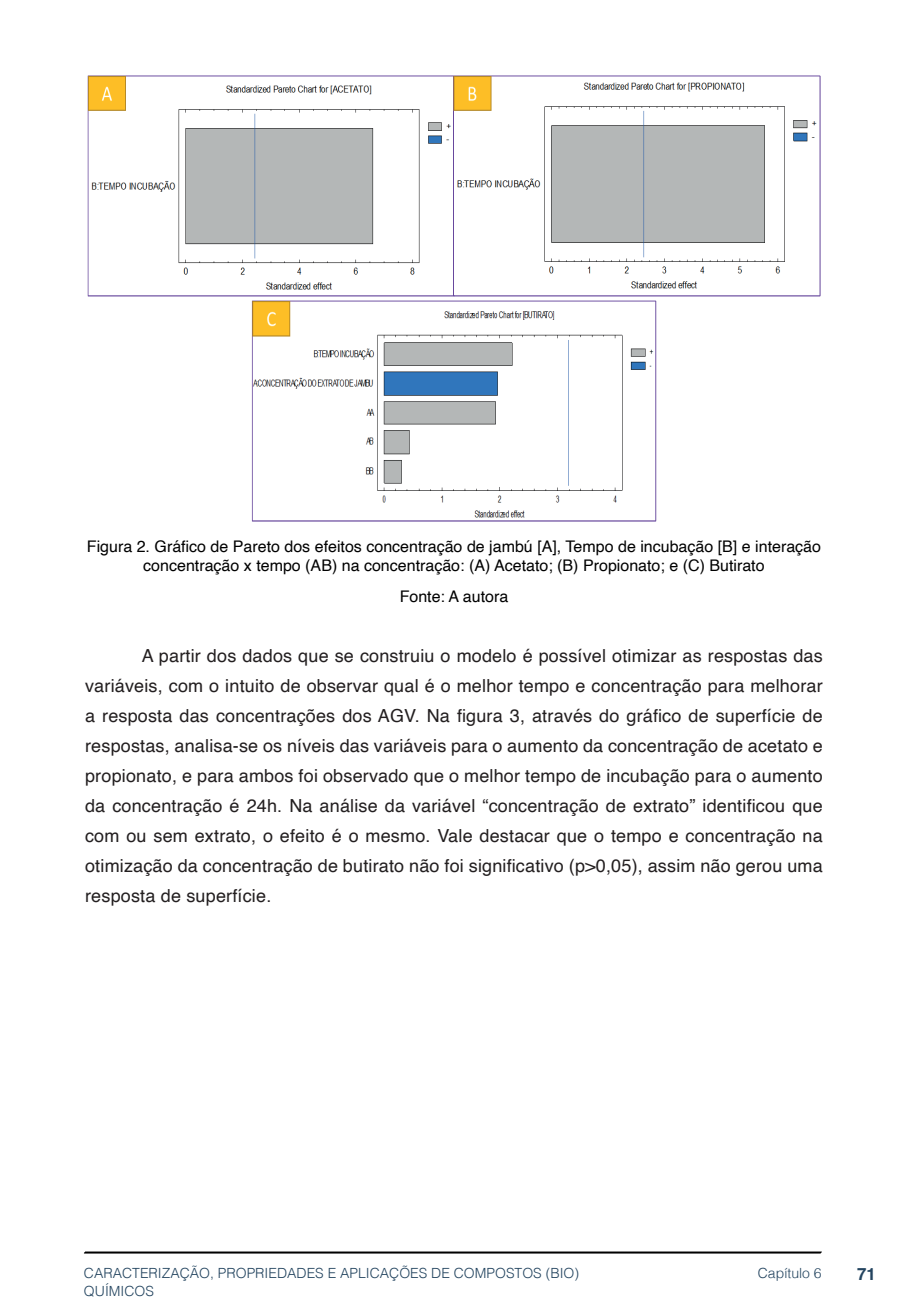
<style>
.page{position:relative;width:908px;height:1304px;background:#fff}
.page>*{position:absolute;margin:0;border:0;box-sizing:border-box;transform-origin:0 0}
.txt{font:18px/30px "Helvetica";letter-spacing:.01em;color:#231f20;text-align:justify}
.t1{font:700 16.8px "Helvetica";color:#23445f}
.imagens_graf_tab{font:16px/19.2px "Helvetica";color:#000;text-align:center}
.t2{font:300 14px/18px "Helvetica";color:#23445f}
</style>
<div class="page">
<svg style="left:84px;top:1251px;width:737px;height:3px;background:#515151"></svg>
<img style="left:87px;top:75px;width:733px;height:446px">
<p class="imagens_graf_tab" style="left:87px;top:537px;width:735px">Figura 2. Gráfico de Pareto dos efeitos concentração de jambú [A], Tempo de incubação [B] e interação concentração x tempo (AB) na concentração: (A) Acetato; (B) Propionato; e (C) Butirato</p>
<p class="imagens_graf_tab" style="left:399px;top:587px;width:110px">Fonte: A autora</p>
<p class="txt" style="left:85px;top:641px;width:738px;text-indent:57px">A partir dos dados que se construiu o modelo é possível otimizar as respostas das variáveis, com o intuito de observar qual é o melhor tempo e concentração para melhorar a resposta das concentrações dos AGV. Na figura 3, através do gráfico de superfície de respostas, analisa-se os níveis das variáveis para o aumento da concentração de acetato e propionato, e para ambos foi observado que o melhor tempo de incubação para o aumento da concentração é 24h. Na análise da variável “concentração de extrato” identificou que com ou sem extrato, o efeito é o mesmo. Vale destacar que o tempo e concentração na otimização da concentração de butirato não foi significativo (p&gt;0,05), assim não gerou uma resposta de superfície.</p>
<p class="t2" style="left:84px;top:1263px;width:496px">CARACTERIZAÇÃO, PROPRIEDADES E APLICAÇÕES DE COMPOSTOS (BIO)<br>QUÍMICOS</p>
<p class="t2" style="left:757px;top:1263px;width:65px">Capítulo 6</p>
<p class="t1" style="left:856px;top:1264px;width:20px">71</p>
</div>
